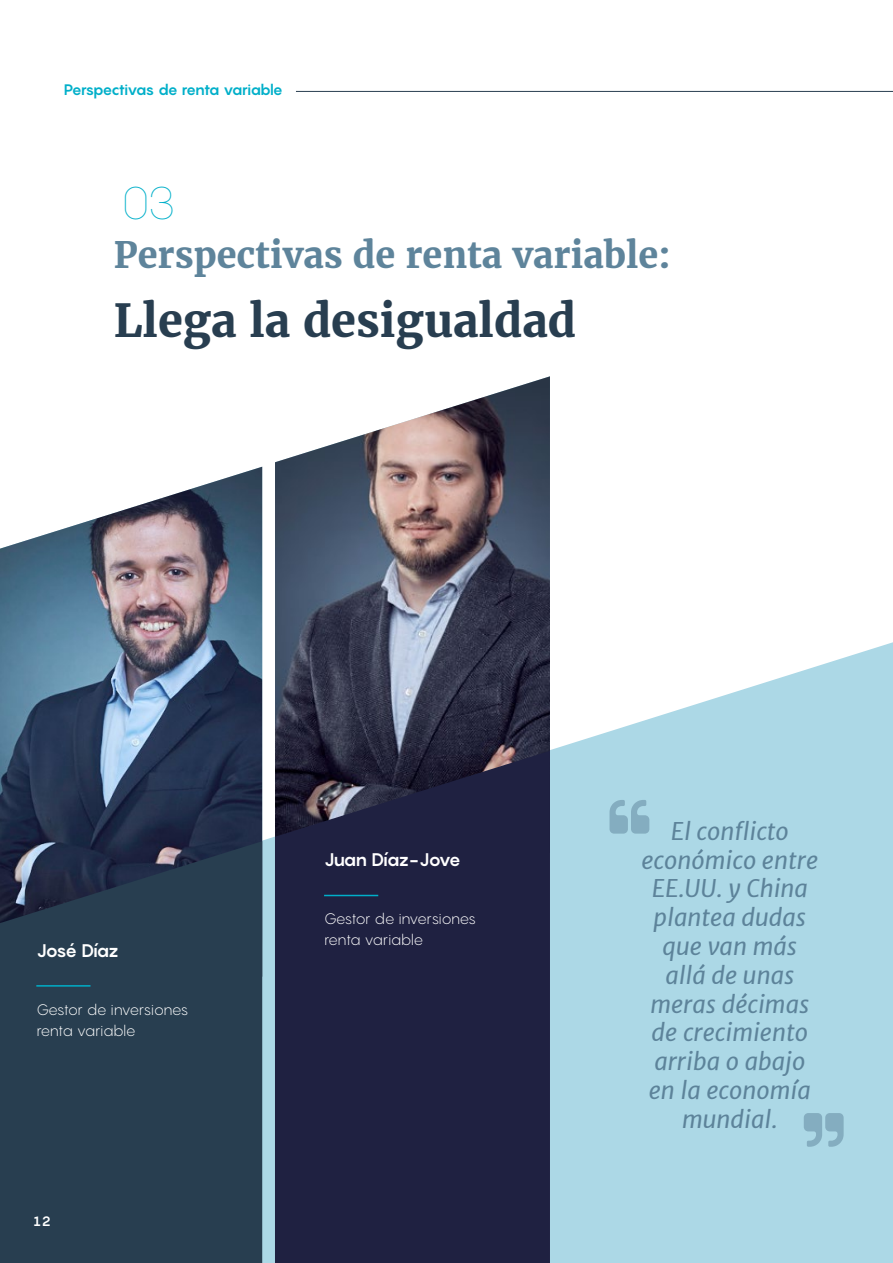
<style>
.page{position:relative;width:893px;height:1263px;background:#fff}
.page>*{position:absolute;margin:0;border:0;box-sizing:border-box;transform-origin:0 0}
.t1{font:700 45px "Merriweather";color:#283e50}
.t2{font:200 45px "Pangram";color:#00afc9}
.t3{font:700 36px "Merriweather";color:#5e849b}
.t4{font:italic 24px/28.8px "Merriweather Sans";color:#5d839a;text-align:center}
.t5{font:700 18px "Pangram";letter-spacing:-.065em;color:#fff}
.t6{font:300 15px/21px "Pangram";letter-spacing:-.045em;color:#fff}
.t7{font:700 15px "Pangram";letter-spacing:-.08em;color:#00afc9}
.t8{font:700 13.5px "Pangram";color:#fff}
</style>
<div class="page">
<svg style="left:262px;top:642px;width:631px;height:621px;background:#b3dbe8"></svg>
<hr style="left:296px;top:91px;width:597px;height:1px;background:#283e50">
<img style="left:0;top:467px;width:262px;height:374px">
<img style="left:275px;top:376px;width:275px;height:375px">
<svg style="left:0;top:841px;width:262px;height:422px;background:#283c4f"></svg>
<svg style="left:275px;top:751px;width:275px;height:512px;background:#202140"></svg>
<hr style="left:36px;top:985px;width:55px;height:2px;background:#00afc9">
<hr style="left:324px;top:895px;width:54px;height:1px;background:#00afc9">
<svg style="left:609px;top:800px;width:40px;height:34px"></svg>
<svg style="left:804px;top:1113px;width:40px;height:34px"></svg>
<p class="t7" style="left:64px;top:80px;width:221px">Perspectivas de renta variable</p>
<h1 class="t2" style="left:121px;top:174px;width:56px">03</h1>
<h2 class="t3" style="left:114px;top:233px;width:558px">Perspectivas de renta variable:</h2>
<h1 class="t1" style="left:114px;top:293px;width:464px">Llega la desigualdad</h1>
<p class="t5" style="left:36px;top:938px;width:84px">José Díaz</p>
<p class="t6" style="left:36px;top:998px;width:154px">Gestor de inversiones renta variable</p>
<p class="t8" style="left:34px;top:1212px;width:19px">12</p>
<p class="t5" style="left:324px;top:848px;width:138px">Juan Díaz-Jove</p>
<p class="t6" style="left:324px;top:908px;width:154px">Gestor de inversiones renta variable</p>
<p class="t4" style="left:641px;top:817px;width:178px">El conflicto económico entre<br>EE.UU. y China plantea dudas que van más allá de unas meras décimas de crecimiento arriba o abajo en la economía mundial.</p>
</div>
